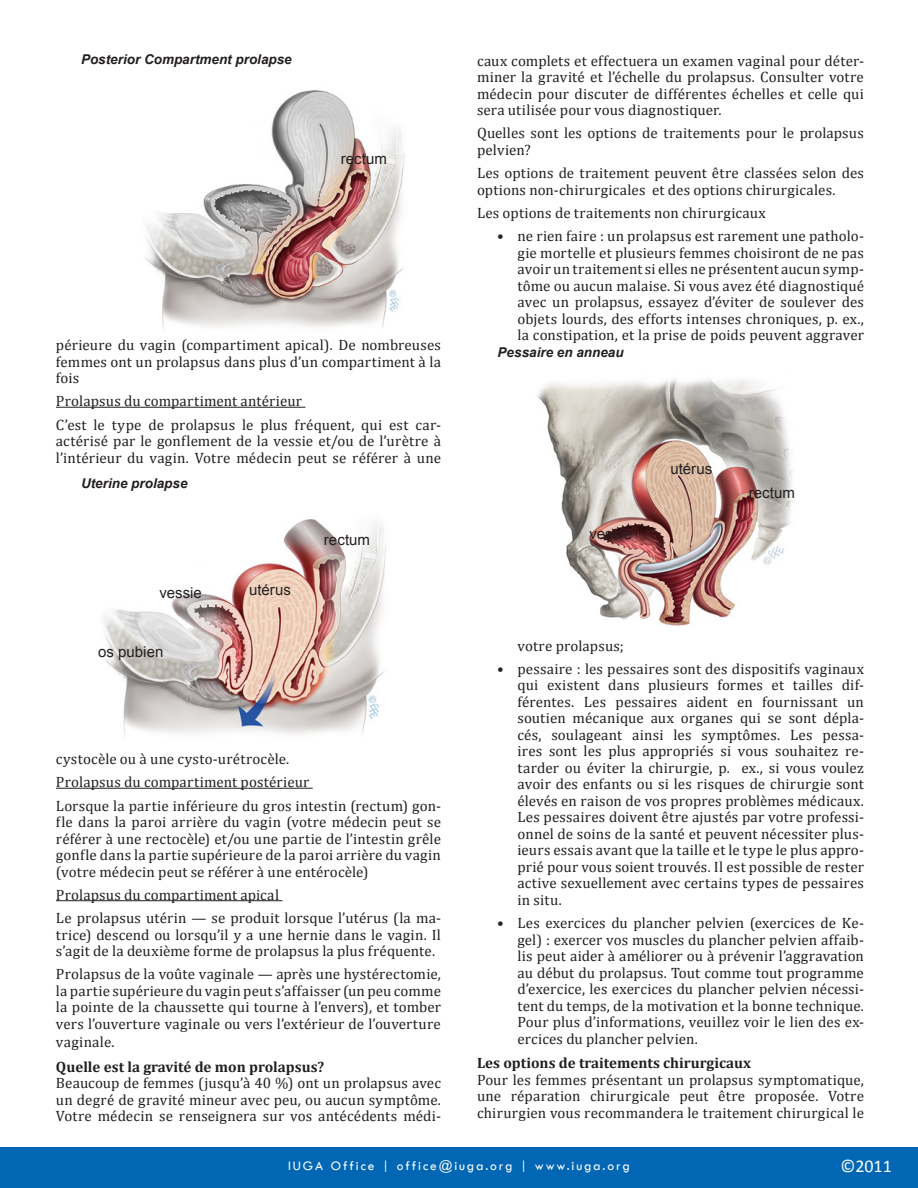
<style>
.page{position:relative;width:918px;height:1188px;background:#fff}
.page>*{position:absolute;margin:0;border:0;box-sizing:border-box;transform-origin:0 0}
.t1{font:18px "Calibri";color:#fff}
.Text_main_CONTENT{font:15px/16.5px "Cambria";letter-spacing:.01em;color:#231f20;text-align:justify}
.Subtitles_content{font:700 15px "Cambria";color:#231f20}
.Tags{font:15px "Arial";color:#231f20}
.images_title{font:italic 700 13.5px "Arial";color:#231f20}
.t2{font:13.5px "Tw Cen";letter-spacing:.14em;color:#fff}
</style>
<div class="page">
<div style="left:0;top:1147px;width:918px;height:41px;background:#0166b3"></div>
<hr style="left:56px;top:407px;width:249px;height:1px;background:#231f20">
<img style="left:144px;top:90px;width:261px;height:239px">
<img style="left:103px;top:519px;width:283px;height:217px">
<hr style="left:56px;top:788px;width:257px;height:1px;background:#231f20">
<hr style="left:56px;top:900px;width:226px;height:1px;background:#231f20">
<img style="left:537px;top:379px;width:256px;height:247px">
<p class="images_title" style="left:81px;top:50px;width:212px">Posterior Compartment prolapse</p>
<p class="Tags" style="left:341px;top:149px;width:48px">rectum</p>
<p class="Text_main_CONTENT" style="left:56px;top:337px;width:387px">périeure du vagin (compartiment apical). De nombreuses femmes ont un prolapsus dans plus d’un compartiment à la fois</p>
<p class="Text_main_CONTENT" style="left:56px;top:393px;width:248px">Prolapsus du compartiment antérieur</p>
<p class="Text_main_CONTENT" style="left:56px;top:416px;width:387px">C’est le type de prolapsus le plus fréquent, qui est car&shy;actérisé par le gonflement de la vessie et/ou de l’urètre à l’intérieur du vagin. Votre médecin peut se référer à une</p>
<p class="images_title" style="left:81px;top:474px;width:108px">Uterine prolapse</p>
<p class="Tags" style="left:159px;top:583px;width:44px">vessie</p>
<p class="Tags" style="left:98px;top:642px;width:67px">os pubien</p>
<p class="Tags" style="left:249px;top:580px;width:43px">utérus</p>
<p class="Tags" style="left:324px;top:530px;width:48px">rectum</p>
<p class="Text_main_CONTENT" style="left:56px;top:751px;width:235px">cystocèle ou à une cysto-urétrocèle.</p>
<p class="Text_main_CONTENT" style="left:56px;top:774px;width:255px">Prolapsus du compartiment postérieur</p>
<p class="Text_main_CONTENT" style="left:56px;top:797px;width:387px">Lorsque la partie inférieure du gros intestin (rectum) gon&shy;fle dans la paroi arrière du vagin (votre médecin peut se référer à une rectocèle) et/ou une partie de l’intestin grêle gonfle dans la partie supérieure de la paroi arrière du vagin (votre médecin peut se référer à une entérocèle)</p>
<p class="Text_main_CONTENT" style="left:56px;top:886px;width:225px">Prolapsus du compartiment apical</p>
<p class="Text_main_CONTENT" style="left:56px;top:910px;width:387px">Le prolapsus utérin — se produit lorsque l’utérus (la ma&shy;trice) descend ou lorsqu’il y a une hernie dans le vagin. Il s’agit de la deuxième forme de prolapsus la plus fréquente.</p>
<p class="Text_main_CONTENT" style="left:56px;top:966px;width:387px">Prolapsus de la voûte vaginale — après une hystérectomie, la partie supérieure du vagin peut s’affaisser (un peu comme la pointe de la chaussette qui tourne à l’envers), et tomber vers l’ouverture vaginale ou vers l’extérieur de l’ouverture</p>
<p class="Text_main_CONTENT" style="left:56px;top:1033px;width:60px">vaginale.</p>
<p class="Subtitles_content" style="left:56px;top:1056px;width:270px">Quelle est la gravité de mon prolapsus?</p>
<p class="Text_main_CONTENT" style="left:56px;top:1075px;width:387px">Beaucoup de femmes (jusqu’à 40 %) ont un prolapsus avec un degré de gravité mineur avec peu, ou aucun symptôme.<br>Votre médecin se renseignera sur vos antécédents médi-</p>
<p class="Text_main_CONTENT" style="left:477px;top:52px;width:388px">caux complets et effectuera un examen vaginal pour déter&shy;miner la gravité et l’échelle du prolapsus. Consulter votre médecin pour discuter de différentes échelles et celle qui sera utilisée pour vous diagnostiquer.</p>
<p class="Text_main_CONTENT" style="left:477px;top:125px;width:389px">Quelles sont les options de traitements pour le prolapsus pelvien?</p>
<p class="Text_main_CONTENT" style="left:477px;top:165px;width:389px">Les options de traitement peuvent être classées selon des options non-chirurgicales et des options chirurgicales.</p>
<p class="Text_main_CONTENT" style="left:477px;top:204px;width:290px">Les options de traitements non chirurgicaux</p>
<p class="Text_main_CONTENT" style="left:518px;top:228px;width:348px;text-indent:-20px">• ne rien faire : un prolapsus est rarement une patholo&shy;gie mortelle et plusieurs femmes choisiront de ne pas avoir un traitement si elles ne présentent aucun symp&shy;tôme ou aucun malaise. Si vous avez été diagnostiqué avec un prolapsus, essayez d’éviter de soulever des objets lourds, des efforts intenses chroniques, p. ex., la constipation, et la prise de poids peuvent aggraver</p>
<p class="images_title" style="left:498px;top:344px;width:128px">Pessaire en anneau</p>
<p class="Tags" style="left:590px;top:524px;width:44px">vessie</p>
<p class="Tags" style="left:670px;top:459px;width:43px">utérus</p>
<p class="Tags" style="left:749px;top:483px;width:48px">rectum</p>
<p class="Text_main_CONTENT" style="left:518px;top:637px;width:108px">votre prolapsus;</p>
<p class="Text_main_CONTENT" style="left:518px;top:660px;width:348px;text-indent:-20px">• pessaire : les pessaires sont des dispositifs vaginaux qui existent dans plusieurs formes et tailles dif&shy;férentes. Les pessaires aident en fournissant un soutien mécanique aux organes qui se sont dépla&shy;cés, soulageant ainsi les symptômes. Les pessa&shy;ires sont les plus appropriés si vous souhaitez re&shy;tarder ou éviter la chirurgie, p. ex., si vous voulez avoir des enfants ou si les risques de chirurgie sont élevés en raison de vos propres problèmes médicaux.<br>Les pessaires doivent être ajustés par votre professi&shy;onnel de soins de la santé et peuvent nécessiter plus&shy;ieurs essais avant que la taille et le type le plus appro&shy;prié pour vous soient trouvés. Il est possible de rester active sexuellement avec certains types de pessaires in situ.</p>
<p class="Text_main_CONTENT" style="left:518px;top:915px;width:348px;text-indent:-20px">• Les exercices du plancher pelvien (exercices de Ke&shy;gel) : exercer vos muscles du plancher pelvien affaib&shy;lis peut aider à améliorer ou à prévenir l’aggravation au début du prolapsus. Tout comme tout programme d’exercice, les exercices du plancher pelvien nécessi&shy;tent du temps, de la motivation et la bonne technique.<br>Pour plus d’informations, veuillez voir le lien des ex&shy;ercices du plancher pelvien.</p>
<p class="Subtitles_content" style="left:477px;top:1053px;width:276px">Les options de traitements chirurgicaux</p>
<p class="Text_main_CONTENT" style="left:477px;top:1071px;width:389px">Pour les femmes présentant un prolapsus symptomatique, une réparation chirurgicale peut être proposée. Votre chirurgien vous recommandera le traitement chirurgical le</p>
<p class="t2" style="left:288px;top:1158px;width:343px">IUGA Office | office@iuga.org | www.iuga.org</p>
<p class="t1" style="left:840px;top:1155px;width:53px">©2011</p>
</div>
